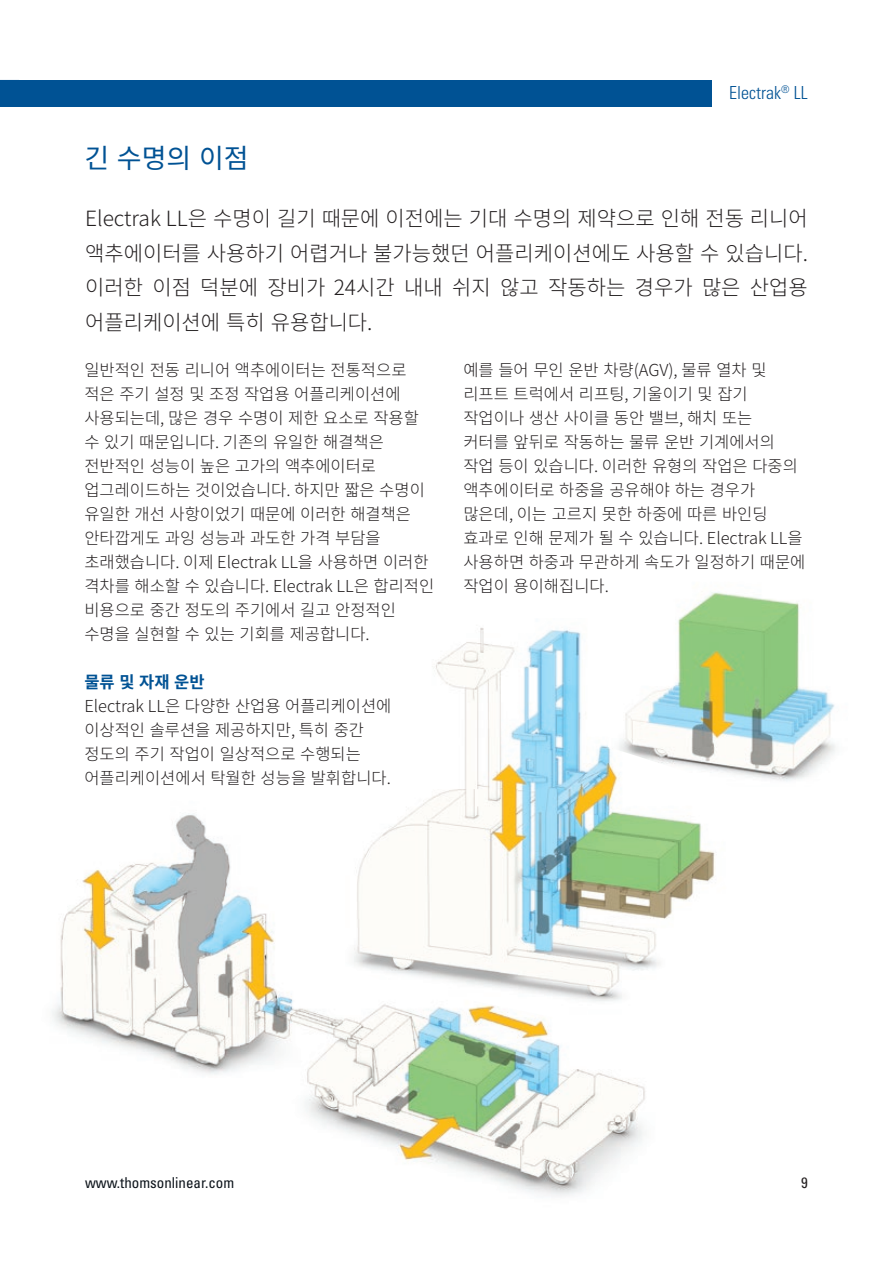
<style>
.page{position:relative;width:893px;height:1263px;background:#fff}
.page>*{position:absolute;margin:0;border:0;box-sizing:border-box;transform-origin:0 0}
.소제목{font:27px "Noto Sans CJ Kkr";color:#005294}
.내용{font:300 21px/34.5px "Noto Sans CJ Kkr";color:#231f20;text-align:justify}
.t1{font:300 condensed 18px "Univers LT Std";color:#005294}
.작은글씨{font:300 16.5px/24px "Noto Sans CJ Kkr";color:#231f20}
.작은글씨-2{font:700 16.5px "Noto Sans CJ Kkr";color:#005294}
.t2{font:condensed 15px "Univers LT Std";color:#0c131a}
.t3{font:condensed 15px "Univers LT Std";color:#231f20}
</style>
<div class="page">
<div style="left:0;top:80px;width:711px;height:27px;background:#005294"></div>
<img style="left:52px;top:814px;width:593px;height:382px">
<img style="left:330px;top:628px;width:385px;height:409px">
<img style="left:608px;top:592px;width:227px;height:195px">
<p class="t1" style="left:729px;top:82px;width:80px">Electrak<sup>®</sup> LL</p>
<p class="소제목" style="left:85px;top:143px;width:166px">긴 수명의 이점</p>
<p class="내용" style="left:85px;top:202px;width:724px">Electrak LL은 수명이 길기 때문에 이전에는 기대 수명의 제약으로 인해 전동 리니어 액추에이터를 사용하기 어렵거나 불가능했던 어플리케이션에도 사용할 수 있습니다. 이러한 이점 덕분에 장비가 24시간 내내 쉬지 않고 작동하는 경우가 많은 산업용 어플리케이션에 특히 유용합니다.</p>
<p class="작은글씨" style="left:84px;top:358px;width:351px">일반적인 전동 리니어 액추에이터는 전통적으로 적은 주기 설정 및 조정 작업용 어플리케이션에 사용되는데, 많은 경우 수명이 제한 요소로 작용할 수 있기 때문입니다. 기존의 유일한 해결책은 전반적인 성능이 높은 고가의 액추에이터로 업그레이드하는 것이었습니다. 하지만 짧은 수명이 유일한 개선 사항이었기 때문에 이러한 해결책은 안타깝게도 과잉 성능과 과도한 가격 부담을 초래했습니다. 이제 Electrak LL을 사용하면 이러한 격차를 해소할 수 있습니다. Electrak LL은 합리적인 비용으로 중간 정도의 주기에서 길고 안정적인 수명을 실현할 수 있는 기회를 제공합니다.</p>
<p class="작은글씨-2" style="left:84px;top:672px;width:122px">물류 및 자재 운반</p>
<p class="작은글씨" style="left:84px;top:694px;width:309px">Electrak LL은 다양한 산업용 어플리케이션에 이상적인 솔루션을 제공하지만, 특히 중간 정도의 주기 작업이 일상적으로 수행되는 어플리케이션에서 탁월한 성능을 발휘합니다.</p>
<p class="작은글씨" style="left:463px;top:358px;width:343px">예를 들어 무인 운반 차량(AGV), 물류 열차 및 리프트 트럭에서 리프팅, 기울이기 및 잡기 작업이나 생산 사이클 동안 밸브, 해치 또는<br>커터를 앞뒤로 작동하는 물류 운반 기계에서의 작업 등이 있습니다. 이러한 유형의 작업은 다중의 액추에이터로 하중을 공유해야 하는 경우가 많은데, 이는 고르지 못한 하중에 따른 바인딩 효과로 인해 문제가 될 수 있습니다. Electrak LL을 사용하면 하중과 무관하게 속도가 일정하기 때문에 작업이 용이해집니다.</p>
<p class="t2" style="left:85px;top:1173px;width:151px">www.thomsonlinear.com</p>
<p class="t3" style="left:801px;top:1173px;width:8px">9</p>
</div>
